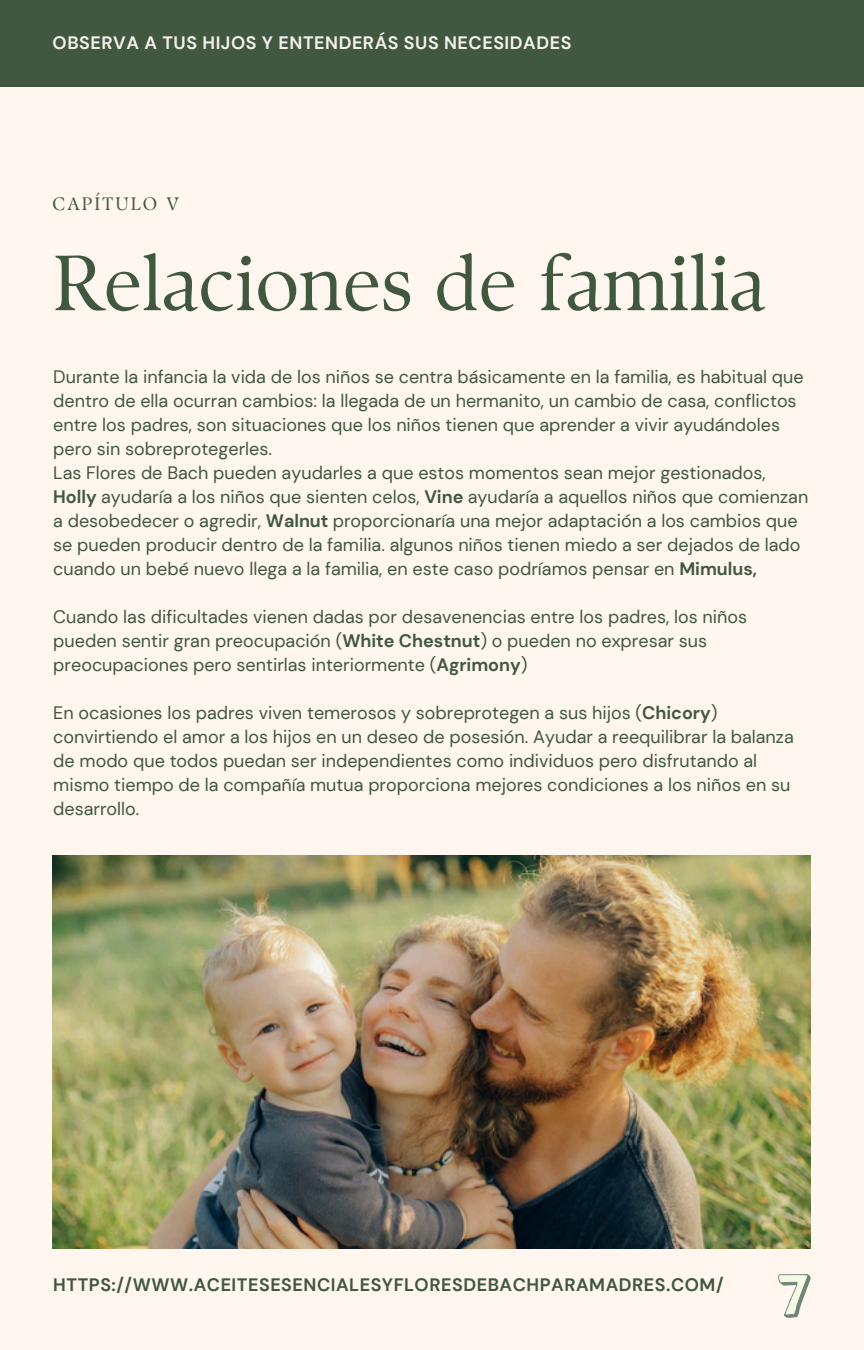
<style>
.page{position:relative;width:864px;height:1350px;background:#fff6ef}
.page>*{position:absolute;margin:0;border:0;box-sizing:border-box;transform-origin:0 0}
.t1{font:78.08px "TY Serif D";color:#405740}
.t2{font:18px/24.1px "DM Sans";color:#405740}
.t3{font:700 18px "DM Sans";letter-spacing:.03em;color:#405740}
.t4{font:700 18px "DM Sans";letter-spacing:.03em;color:#f4f0eb}
.t5{font:18px "TY Serif D";letter-spacing:.12em;color:#405740}
.s1{font-weight:700}
</style>
<div class="page">
<div style="left:0;top:0;width:864px;height:86px;background:#405740"></div>
<img style="left:53px;top:855px;width:757px;height:394px">
<svg style="left:778px;top:1274px;width:32px;height:44px"></svg>
<p class="t4" style="left:53px;top:31px;width:520px">OBSERVA A TUS HIJOS Y ENTENDERÁS SUS NECESIDADES</p>
<p class="t5" style="left:53px;top:193px;width:128px">CAPÍTULO V</p>
<p class="t1" style="left:53px;top:236px;width:715px">Relaciones de familia</p>
<h2 class="t2" style="left:53px;top:365px;width:752px">Durante la infancia la vida de los niños se centra básicamente en la familia, es habitual que dentro de ella ocurran cambios: la llegada de un hermanito, un cambio de casa, conflictos entre los padres, son situaciones que los niños tienen que aprender a vivir ayudándoles pero sin sobreprotegerles.</h2>
<h3 class="t2" style="left:53px;top:461px;width:757px">Las Flores de Bach pueden ayudarles a que estos momentos sean mejor gestionados, <span class="s1">Holly</span> ayudaría a los niños que sienten celos, <span class="s1">Vine</span> ayudaría a aquellos niños que comienzan a desobedecer o agredir, <span class="s1">Walnut</span> proporcionaría una mejor adaptación a los cambios que se pueden producir dentro de la familia. algunos niños tienen miedo a ser dejados de lado cuando un bebé nuevo llega a la familia, en este caso podríamos pensar en <span class="s1">Mimulus,</span></h3>
<h1 class="t2" style="left:53px;top:605px;width:695px">Cuando las dificultades vienen dadas por desavenencias entre los padres, los niños pueden sentir gran preocupación (<span class="s1">White Chestnut</span>) o pueden no expresar sus preocupaciones pero sentirlas interiormente (<span class="s1">Agrimony</span>)</h1>
<p class="t2" style="left:53px;top:701px;width:742px">En ocasiones los padres viven temerosos y sobreprotegen a sus hijos (<span class="s1">Chicory</span>) convirtiendo el amor a los hijos en un deseo de posesión. Ayudar a reequilibrar la balanza de modo que todos puedan ser independientes como individuos pero disfrutando al mismo tiempo de la compañía mutua proporciona mejores condiciones a los niños en su desarrollo.</p>
<h2 class="t3" style="left:53px;top:1273px;width:672px">HTTPS://WWW.ACEITESESENCIALESYFLORESDEBACHPARAMADRES.COM/</h2>
</div>
